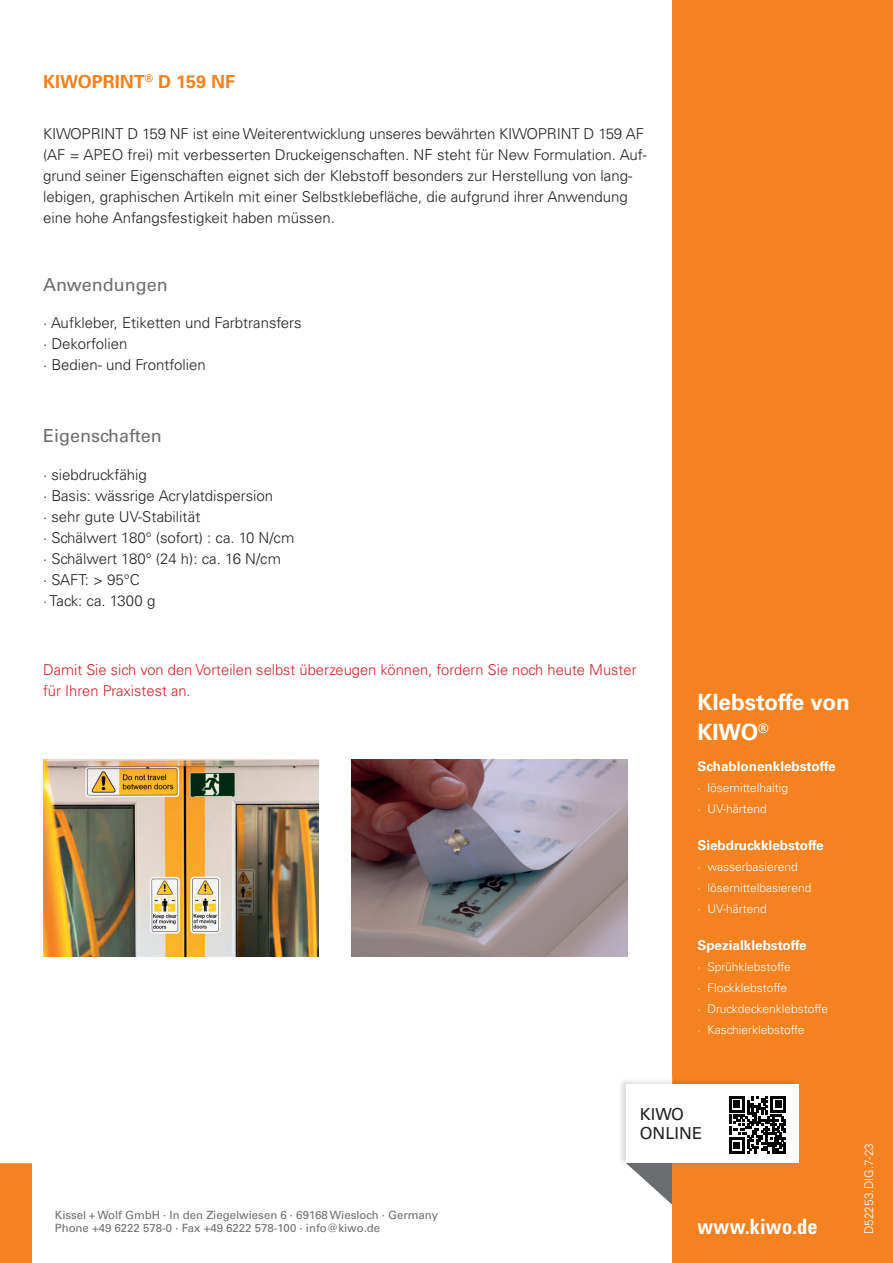
<style>
.page{position:relative;width:893px;height:1263px;background:#fff}
.page>*{position:absolute;margin:0;border:0;box-sizing:border-box;transform-origin:0 0}
.t1{font:700 22.5px/30px "Univers LT";color:#fff}
.t2{font:700 condensed 21px "Univers LT Std";letter-spacing:.01em;color:#fff}
.t3{font:18px "Univers LT Std";color:#6c6d70}
.t4{font:700 18px "Univers LT Std";color:#f58220}
.t5{font:16.5px/19.8px "Univers LT Std";color:#231f20}
.t6{font:300 15px/21px "Univers LT Std";color:#231f20}
.t7{font:300 15px/21px "Univers LT Std";color:#d1232a}
.t8{font:700 13.5px "Univers LT";color:#fff}
.t9{font:300 12px/21px "Univers LT Std";color:#fff}
.t10{font:11.4px/13.6px "Univers LT Std";color:#6c6d70}
</style>
<div class="page">
<div style="left:0;top:1163px;width:32px;height:100px;background:#f58220"></div>
<div style="left:673px;top:0;width:220px;height:1263px;background:#f58220"></div>
<hr style="left:672px;top:0;width:2px;height:1263px;background:#f58220">
<img style="left:621px;top:1077px;width:178px;height:86px">
<div style="left:626px;top:1084px;width:172px;height:79px;background:#fff"></div>
<svg style="left:626px;top:1096px;width:160px;height:109px"></svg>
<img style="left:43px;top:759px;width:276px;height:198px">
<img style="left:352px;top:759px;width:276px;height:198px">
<p class="t4" style="left:43px;top:71px;width:194px">KIWOPRINT<sup>®</sup> D 159 NF</p>
<p class="t6" style="left:43px;top:123px;width:605px">KIWOPRINT D 159 NF ist eine Weiterentwicklung unseres bewährten KIWOPRINT D 159 AF (AF = APEO frei) mit verbesserten Druckeigenschaften. NF steht für New Formulation. Auf&shy;grund seiner Eigenschaften eignet sich der Klebstoff besonders zur Herstellung von lang&shy;lebigen, graphischen Artikeln mit einer Selbstklebefläche, die aufgrund ihrer Anwendung eine hohe Anfangsfestigkeit haben müssen.</p>
<p class="t3" style="left:43px;top:273px;width:126px">Anwendungen</p>
<p class="t6" style="left:43px;top:312px;width:260px">· Aufkleber, Etiketten und Farbtransfers · Dekorfolien<br>· Bedien- und Frontfolien</p>
<p class="t3" style="left:43px;top:425px;width:120px">Eigenschaften</p>
<p class="t6" style="left:43px;top:464px;width:253px">· siebdruckfähig<br>· Basis: wässrige Acrylatdispersion<br>· sehr gute UV-Stabilität<br>· Schälwert 180° (sofort) : ca. 10 N/cm · Schälwert 180° (24 h): ca. 16 N/cm<br>· SAFT: &gt; 95°C<br>· Tack: ca. 1300 g</p>
<p class="t7" style="left:43px;top:659px;width:595px">Damit Sie sich von den Vorteilen selbst überzeugen können, fordern Sie noch heute Muster für Ihren Praxistest an.</p>
<h1 class="t1" style="left:697px;top:688px;width:154px">Klebstoffe von<br>KIWO<sup>®</sup></h1>
<p class="t8" style="left:697px;top:758px;width:140px">Schablonenklebstoffe</p>
<p class="t9" style="left:697px;top:777px;width:92px">· lösemittelhaltig · UV-härtend</p>
<p class="t8" style="left:697px;top:837px;width:128px">Siebdruckklebstoffe</p>
<p class="t9" style="left:697px;top:856px;width:116px">· wasserbasierend<br>· lösemittelbasierend · UV-härtend</p>
<p class="t8" style="left:697px;top:937px;width:111px">Spezialklebstoffe</p>
<p class="t9" style="left:697px;top:956px;width:132px">· Sprühklebstoffe<br>· Flockklebstoffe<br>· Druckdeckenklebstoffe · Kaschierklebstoffe</p>
<p class="t10" style="left:55px;top:1208px;width:385px">Kissel + Wolf GmbH ∙ In den Ziegelwiesen 6 ∙ 69168 Wiesloch ∙ Germany<br>Phone +49 6222 578-0 ∙ Fax +49 6222 578-100 ∙ info@kiwo.de</p>
<p class="t5" style="left:640px;top:1104px;width:64px">KIWO<br>ONLINE</p>
<h2 class="t2" style="left:698px;top:1214px;width:122px">www.kiwo.de</h2>
<p class="t9" style="left:858px;top:1234px;width:93px;rotate:-90deg">D52253.DIG.7-23</p>
</div>
